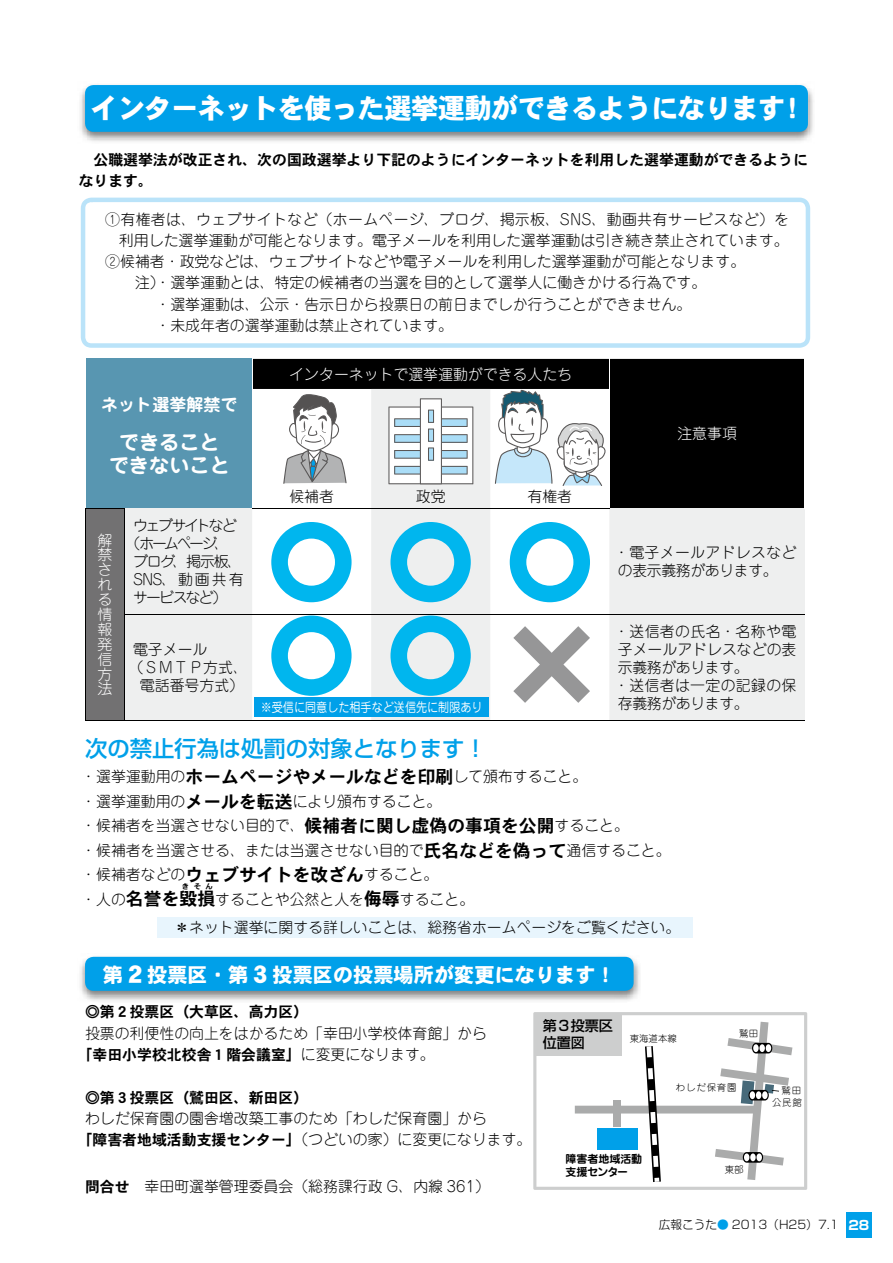
<style>
.page{position:relative;width:893px;height:1263px;background:#fff}
.page>*{position:absolute;margin:0;border:0;box-sizing:border-box;transform-origin:0 0}
.t1{font:27.6px "DFHS Gothic Std W9";letter-spacing:-.025em;color:#fff}
.t2{font:500 22.35px "Shin Go Pro";color:#00a0e9}
.t3{font:20.25px "DFHS Gothic Std W9";color:#fff}
.t4{font:700 20.25px/22.4px "Jun 501 Pro";color:#fff;text-align:center}
.t5{font:17.85px "DFHS Gothic Std W7";color:#000}
.t6{font:700 16.95px "Jun 501 Pro";color:#fff}
.t7{font:300 14.85px/24.5px "Jun 101 Pro";color:#000}
.t8{font:14.85px/21.3px "DFHS Gothic Std W7";color:#000}
.t9{font:300 14.85px/18px "Jun 101 Pro";letter-spacing:.025em;color:#000}
.t10{font:300 14.85px/14.9px "Jun 101 Pro";color:#fff;text-align:justify}
.t11{font:300 14.85px "Jun 101 Pro";letter-spacing:-.025em;color:#000}
.t12{font:300 14.85px "Jun 101 Pro";letter-spacing:-.145em;color:#000}
.t13{font:14.1px/17px "Shin Go Pro Medium 90 msp RKSJ H";color:#000}
.t14{font:12.75px "Jun 201 Pro";color:#fff;scale:.87 1}
.t15{font:300 11.7px "Shin Go Pro";color:#000}
.t16{font:10.95px/13.2px "Jun 501 Pro Bold 90 msp RKSJ H";color:#000}
.t17{font:9.45px/11.2px "Jun 101 Pro Light 90 msp RKSJ H";letter-spacing:.09em;color:#000}
.t18{font:7.5px "DFHS Gothic Std W7";color:#000}
.s1{font-family:"DFHS Gothic Std W7";font-weight:400;font-size:17.85px}
.s2{font-family:"Jun 101 Pro";font-weight:300;font-size:14.85px}
.s3{font-size:24.3px}
.s4{font-family:"Jun 101 Pro";font-weight:300}
.s5{font-family:"DFHS Gothic Std W7";font-weight:400}
.s6{color:#00a0e9}
.s7{font-weight:700;font-size:12.75px;color:#fff}
</style>
<div class="page">
<svg style="left:81px;top:198px;width:729px;height:150px"></svg>
<div style="left:157px;top:917px;width:536px;height:21px;background:#e8f5fd"></div>
<img style="left:80px;top:84px;width:733px;height:58px">
<div style="left:85px;top:85px;width:723px;height:47px;background:#00a0e9;border-radius:9px"></div>
<img style="left:80px;top:956px;width:560px;height:45px">
<div style="left:85px;top:957px;width:549px;height:34px;background:#00a0e9;border-radius:9px"></div>
<div style="left:85px;top:359px;width:167px;height:149px;background:#5896b1"></div>
<svg style="left:253px;top:359px;width:551px;height:149px;fill:#000"></svg>
<div style="left:85px;top:508px;width:40px;height:213px;background:#727172"></div>
<svg style="left:125px;top:508px;width:680px;height:212px;background:#f0f1f1"></svg>
<hr style="left:125px;top:614px;width:127px;height:1px;background:#000">
<hr style="left:125px;top:720px;width:127px;height:1px;background:#000">
<hr style="left:609px;top:359px;width:1px;height:30px;background:#fff">
<hr style="left:85px;top:359px;width:1px;height:30px;background:#fff">
<hr style="left:85px;top:389px;width:1px;height:119px;background:#fff">
<hr style="left:609px;top:720px;width:196px;height:1px;background:#000">
<hr style="left:609px;top:614px;width:196px;height:1px;background:#000">
<hr style="left:490px;top:614px;width:119px;height:1px;background:#000">
<hr style="left:252px;top:508px;width:119px;height:1px;background:#000">
<hr style="left:490px;top:508px;width:120px;height:1px;background:#000">
<hr style="left:252px;top:614px;width:119px;height:1px;background:#000">
<hr style="left:609px;top:389px;width:1px;height:119px;background:#fff">
<hr style="left:252px;top:720px;width:119px;height:1px;background:#000">
<hr style="left:490px;top:720px;width:119px;height:1px;background:#000">
<hr style="left:85px;top:508px;width:40px;height:1px;background:#000">
<hr style="left:85px;top:508px;width:1px;height:106px;background:#000">
<hr style="left:124px;top:508px;width:1px;height:106px;background:#000">
<hr style="left:85px;top:614px;width:1px;height:106px;background:#000">
<hr style="left:124px;top:614px;width:1px;height:106px;background:#000">
<hr style="left:85px;top:720px;width:40px;height:1px;background:#000">
<div style="left:254px;top:697px;width:235px;height:20px;background:#00a0e9"></div>
<svg style="left:533px;top:1012px;width:274px;height:178px"></svg>
<svg style="left:575px;top:1022px;width:217px;height:160px"></svg>
<svg style="left:283px;top:394px;width:64px;height:90px"></svg>
<div style="left:846px;top:1212px;width:26px;height:25px;background:#00a0e9"></div>
<svg style="left:271px;top:522px;width:81px;height:80px"></svg>
<svg style="left:271px;top:615px;width:81px;height:81px"></svg>
<svg style="left:371px;top:389px;width:237px;height:332px"></svg>
<h1 class="t1" style="left:91px;top:94px;width:716px">インターネットを使った選挙運動ができるようになります！</h1>
<p class="t8" style="left:79px;top:149px;width:731px">　公職選挙法が改正され、次の国政選挙より下記のようにインターネットを利用した選挙運動ができるようになります。</p>
<p class="t9" style="left:105px;top:208px;width:685px">①有権者は、ウェブサイトなど（ホームページ、ブログ、掲示板、SNS、動画共有サービスなど）を</p>
<p class="t7" style="left:119px;top:226px;width:671px">利用した選挙運動が可能となります。電子メールを利用した選挙運動は引き続き禁止されています。</p>
<p class="t7" style="left:105px;top:248px;width:641px">②候補者・政党などは、ウェブサイトなどや電子メールを利用した選挙運動が可能となります。</p>
<p class="t7" style="left:105px;top:269px;width:602px">　　注）・選挙運動とは、特定の候補者の当選を目的として選挙人に働きかける行為です。</p>
<p class="t7" style="left:156px;top:290px;width:537px">・選挙運動は、公示・告示日から投票日の前日までしか行うことができません。</p>
<p class="t7" style="left:156px;top:311px;width:299px">・未成年者の選挙運動は禁止されています。</p>
<p class="t6" style="left:101px;top:391px;width:138px">ネット選挙解禁で</p>
<h3 class="t4" style="left:109px;top:429px;width:123px">できることできないこと</h3>
<p class="t10" style="left:98px;top:531px;width:16px">解禁される情報発信方法</p>
<p class="t12" style="left:133px;top:513px;width:105px">ウェブサイトなど</p>
<p class="t7" style="left:126px;top:529px;width:105px">（ホームページ、</p>
<p class="t7" style="left:133px;top:547px;width:111px">ブログ、掲示板、</p>
<p class="t7" style="left:133px;top:565px;width:112px">SNS、動画共有</p>
<p class="t7" style="left:133px;top:583px;width:96px">サービスなど）</p>
<p class="t7" style="left:133px;top:635px;width:76px">電子メール</p>
<p class="t7" style="left:129px;top:653px;width:121px">（ＳＭＴＰ方式、</p>
<p class="t7" style="left:140px;top:672px;width:106px">電話番号方式）</p>
<p class="t10" style="left:289px;top:365px;width:284px">インターネットで選挙運動ができる人たち</p>
<p class="t7" style="left:289px;top:482px;width:46px">候補者</p>
<p class="t7" style="left:416px;top:482px;width:31px">政党</p>
<p class="t7" style="left:527px;top:482px;width:46px">有権者</p>
<p class="t10" style="left:677px;top:424px;width:61px">注意事項</p>
<p class="t9" style="left:614px;top:541px;width:184px">・電子メールアドレスなどの表示義務があります。</p>
<p class="t7" style="left:614px;top:621px;width:184px;line-height:18px">・送信者の氏名・名称や電子メールアドレスなどの表示義務があります。<br>・送信者は一定の記録の保</p>
<p class="t14" style="left:261px;top:697px;width:257px">※受信に同意した相手など送信先に制限あり</p>
<p class="t11" style="left:618px;top:692px;width:132px">存義務があります。</p>
<h2 class="t2" style="left:85px;top:730px;width:403px">次の禁止行為は処罰の対象となります！</h2>
<p class="t7" style="left:81px;top:763px;width:591px">・選挙運動用の<span class="s1">ホームページやメールなどを印刷</span>して頒布すること。<br>・選挙運動用の<span class="s1">メールを転送</span>により頒布すること。<br>・候補者を当選させない目的で、<span class="s1">候補者に関し虚偽の事項を公開</span>すること。<br>・候補者を当選させる、または当選させない目的で<span class="s1">氏名などを偽って</span>通信すること。・候補者などの<span class="s1">ウェブサイトを改ざん</span>すること。</p>
<p class="t5" style="left:81px;top:889px;width:118px"><span class="s2">・人の</span>名誉を毀</p>
<p class="t18" style="left:182px;top:882px;width:33px">きそん</p>
<p class="t7" style="left:85px;top:883px;width:597px;line-height:28.7px;text-indent:112px"><span class="s1">損</span>することや公然と人を<span class="s1">侮辱</span>すること。<br>　　　　　　＊ネット選挙に関する詳しいことは、総務省ホームページをご覧ください。</p>
<h3 class="t3" style="left:103px;top:963px;width:515px">第<span class="s3">２</span>投票区・第<span class="s3">３</span>投票区の投票場所が変更になります！</h3>
<p class="t8" style="left:85px;top:1001px;width:225px">◎第２投票区（大草区、高力区）</p>
<p class="t7" style="left:85px;top:1019px;width:403px">投票の利便性の向上をはかるため「幸田小学校体育館」から</p>
<p class="t8" style="left:78px;top:1044px;width:359px">「幸田小学校北校舎１階会議室」<span class="s4">に変更になります。</span></p>
<p class="t8" style="left:85px;top:1086px;width:225px">◎第３投票区（鷲田区、新田区）</p>
<p class="t7" style="left:78px;top:1106px;width:455px;line-height:21.3px;text-indent:7px">わしだ保育園の園舎増改築工事のため「わしだ保育園」から<br><span class="s5">「障害者地域活動支援センター」</span>（つどいの家）に変更になります。</p>
<p class="t7" style="left:85px;top:1172px;width:406px"><span class="s5">問合せ</span>　幸田町選挙管理委員会（総務課行政 G、内線 361）</p>
<p class="t13" style="left:543px;top:1015px;width:72px">第３投票区位置図</p>
<p class="t17" style="left:739px;top:1026px;width:20px">鷲田</p>
<p class="t17" style="left:676px;top:1081px;width:62px">わしだ保育園</p>
<p class="t17" style="left:630px;top:1031px;width:49px">東海道本線</p>
<p class="t16" style="left:565px;top:1151px;width:78px">障害者地域活動支援センター</p>
<p class="t17" style="left:725px;top:1163px;width:20px">東部</p>
<p class="t17" style="left:772px;top:1084px;width:31px">　鷲田公民館</p>
<p class="t15" style="left:659px;top:1215px;width:212px">広報こうた<span class="s6">●</span> 2013（H25）7.1 <span class="s7">28</span></p>
</div>
